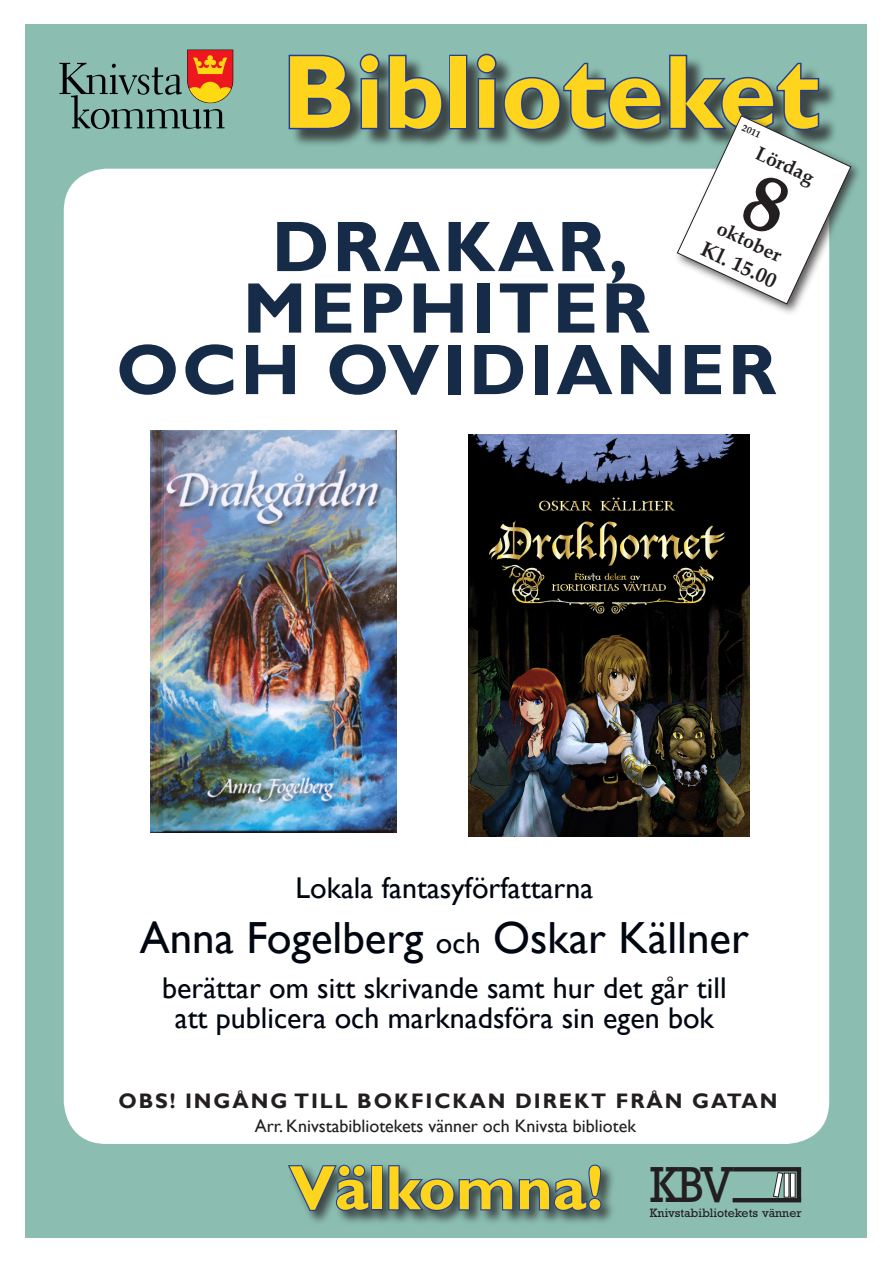
<style>
.page{position:relative;width:893px;height:1263px;background:#fff}
.page>*{position:absolute;margin:0;border:0;box-sizing:border-box;transform-origin:0 0}
.t1{font:700 105px "Gill Sans";color:#fed41d}
.t2{font:700 72px "Gill Sans";letter-spacing:.04em;color:#162b48}
.t3{font:700 63px "Gill Sans";color:#fed41d}
.t4{font:51.45px "Rockwell";color:#231f20;scale:.9 1}
.t5{font:45px "Gill Sans";color:#000711}
.t6{font:30px "Gill Sans";color:#000711}
.t7{font:700 21px "Gill Sans";letter-spacing:.09em;color:#231f20}
.t8{font:700 21px "Palatino Linotype";color:#231f20}
.t9{font:700 19.35px "Palatino Linotype";color:#231f20}
.t10{font:18px "Gill Sans";color:#231f20}
.t11{font:12.3px "Rockwell";color:#231f20}
.t12{font:700 9.75px "Palatino Linotype";color:#231f20}
.s1{font-size:30px}
</style>
<div class="page">
<div style="left:26px;top:24px;width:841px;height:1213px;background:#8bbeb1"></div>
<div style="left:286px;top:1162px;width:331px;height:65px;background:#231f20;opacity:.75"></div>
<svg style="left:286px;top:1163px;width:85px;height:49px"></svg>
<div style="left:371px;top:1165px;width:12px;height:45px;border:2px solid #253f8e"></div>
<svg style="left:387px;top:1163px;width:216px;height:49px"></svg>
<div style="left:289px;top:55px;width:550px;height:95px;background:#231f20;opacity:.75"></div>
<svg style="left:288px;top:53px;width:93px;height:78px;background:#526e7a"></svg>
<svg style="left:387px;top:54px;width:57px;height:78px"></svg>
<div style="left:449px;top:55px;width:18px;height:74px;border:3px solid #253f8e"></div>
<div style="left:64px;top:169px;width:765px;height:975px;background:#fff;border-radius:43px"></div>
<svg style="left:60px;top:50px;width:173px;height:79px"></svg>
<svg style="left:733px;top:1167px;width:68px;height:4px"></svg>
<hr style="left:733px;top:1198px;width:68px;height:4px;background:#231f20">
<hr style="left:797px;top:1169px;width:4px;height:31px;background:#231f20">
<div style="left:790px;top:1173px;width:5px;height:24px;background:#fff"></div>
<div style="left:790px;top:1172px;width:6px;height:26px;border:1px solid #231f20"></div>
<div style="left:784px;top:1173px;width:5px;height:24px;background:#fff"></div>
<svg style="left:772px;top:1171px;width:12px;height:27px"></svg>
<div style="left:673px;top:111px;width:191px;height:206px;background:#231f20;opacity:.75"></div>
<img style="left:151px;top:430px;width:245px;height:402px">
<img style="left:469px;top:434px;width:281px;height:402px">
<svg style="left:475px;top:53px;width:377px;height:252px"></svg>
<p class="t1" style="left:282px;top:29px;width:539px">BIBLIOTEKET</p>
<p class="t12" style="left:746px;top:121px;width:21px;rotate:25deg">2011</p>
<p class="t9" style="left:763px;top:139px;width:64px;rotate:25deg">Lördag</p>
<p class="t9" style="left:724px;top:214px;width:70px;rotate:25deg">oktober</p>
<p class="t2" style="left:272px;top:203px;width:358px">DRAKAR,</p>
<p class="t2" style="left:243px;top:265px;width:409px">MEPHITER</p>
<p class="t2" style="left:116px;top:326px;width:662px">OCH OVIDIANER</p>
<p class="t8" style="left:709px;top:234px;width:82px;rotate:25deg">Kl. 15.00</p>
<p class="t6" style="left:296px;top:870px;width:299px">Lokala fantasyförfattarna</p>
<p class="t5" style="left:140px;top:912px;width:611px">Anna Fogelberg <span class="s1">och</span> Oskar Källner</p>
<p class="t6" style="left:162px;top:971px;width:566px">berättar om sitt skrivande samt hur det går till</p>
<p class="t6" style="left:175px;top:1001px;width:541px">att publicera och marknadsföra sin egen bok</p>
<p class="t7" style="left:118px;top:1088px;width:324px">OBS! INGÅNG TI LL BOKFICKAN</p>
<p class="t7" style="left:515px;top:1088px;width:34px">DIREKT</p>
<p class="t7" style="left:616px;top:1088px;width:113px">FRÅN GATAN</p>
<p class="t10" style="left:255px;top:1115px;width:383px">Arr. Knivstabibliotekets vänner och Knivsta bibliotek</p>
<p class="t3" style="left:290px;top:1150px;width:315px">VÄLKOMNA!</p>
<p class="t4" style="left:650px;top:1155px;width:94px">KBV</p>
<p class="t11" style="left:650px;top:1206px;width:153px">Knivstabibliotekets vänner</p>
</div>
